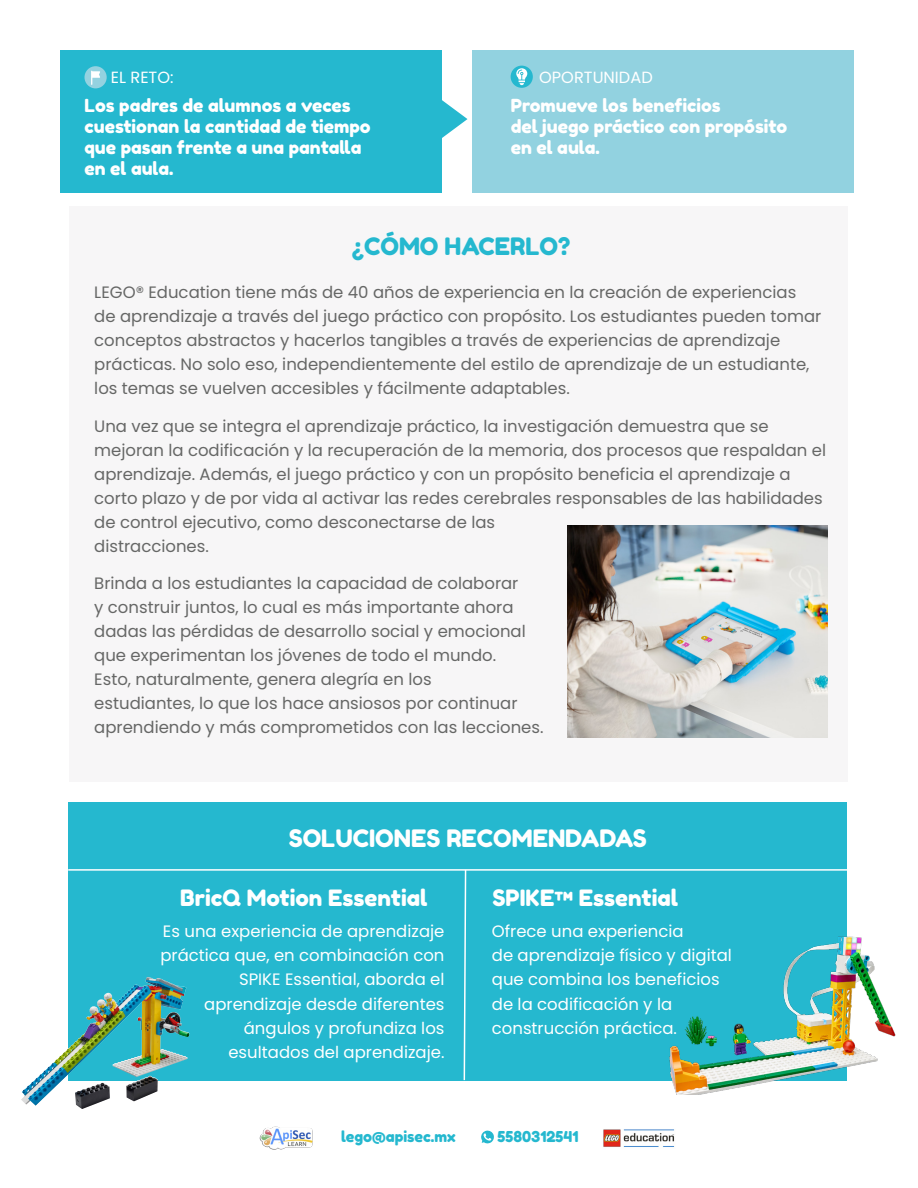
<style>
.page{position:relative;width:918px;height:1188px;background:#fff}
.page>*{position:absolute;margin:0;border:0;box-sizing:border-box;transform-origin:0 0}
.t1{font:24px "Fredoka One";color:#fff}
.t2{font:24px "Fredoka One";color:#25b8cf}
.t3{font:22.5px "Fredoka One";color:#fff}
.t4{font:18px/21px "Fredoka One";color:#fff}
.t5{font:16.5px/24px "Poppins";color:#666766}
.t6{font:16.5px/24.3px "Poppins";color:#fff}
.t7{font:16.2px "Poppins";color:#fff}
.t8{font:15px "Fredoka One";color:#25b8cf}
</style>
<div class="page">
<div style="left:61px;top:50px;width:381px;height:143px;background:#25b8cf"></div>
<div style="left:473px;top:50px;width:381px;height:143px;background:#92d2e0"></div>
<div style="left:68px;top:802px;width:398px;height:278px;background:#25b8cf"></div>
<div style="left:466px;top:802px;width:381px;height:278px;background:#25b8cf"></div>
<svg style="left:442px;top:100px;width:26px;height:38px"></svg>
<div style="left:69px;top:206px;width:779px;height:575px;background:#f7f6f7"></div>
<img style="left:568px;top:525px;width:260px;height:213px">
<svg style="left:463px;top:871px;width:4px;height:210px"></svg>
<hr style="left:68px;top:869px;width:779px;height:2px;background:#fff">
<svg style="left:481px;top:1130px;width:13px;height:14px"></svg>
<img style="left:603px;top:1129px;width:72px;height:18px">
<img style="left:259px;top:1126px;width:54px;height:24px">
<img style="left:86px;top:977px;width:69px;height:45px">
<img style="left:656px;top:936px;width:240px;height:159px">
<div style="left:511px;top:66px;width:22px;height:22px;background:#25b8cf;border-radius:50%"></div>
<svg style="left:516px;top:68px;width:11px;height:17px"></svg>
<div style="left:84px;top:66px;width:23px;height:22px;background:#94d2e0;border-radius:50%"></div>
<svg style="left:91px;top:71px;width:9px;height:14px"></svg>
<p class="t7" style="left:111px;top:68px;width:64px">EL RETO:</p>
<p class="t7" style="left:539px;top:68px;width:115px">OPORTUNIDAD</p>
<p class="t4" style="left:84px;top:95px;width:288px">Los padres de alumnos a veces cuestionan la cantidad de tiempo que pasan frente a una pantalla en el aula.</p>
<p class="t4" style="left:511px;top:95px;width:278px">Promueve los beneficios<br>del juego práctico con propósito en el aula.</p>
<h1 class="t2" style="left:352px;top:232px;width:220px">¿CÓMO HACERLO?</h1>
<p class="t5" style="left:94px;top:281px;width:729px">LEGO® Education tiene más de 40 años de experiencia en la creación de experiencias de aprendizaje a través del juego práctico con propósito. Los estudiantes pueden tomar conceptos abstractos y hacerlos tangibles a través de experiencias de aprendizaje prácticas. No solo eso, independientemente del estilo de aprendizaje de un estudiante, los temas se vuelven accesibles y fácilmente adaptables.</p>
<p class="t5" style="left:94px;top:414px;width:733px">Una vez que se integra el aprendizaje práctico, la investigación demuestra que se mejoran la codificación y la recuperación de la memoria, dos procesos que respaldan el aprendizaje. Además, el juego práctico y con un propósito beneficia el aprendizaje a corto plazo y de por vida al activar las redes cerebrales responsables de las habilidades de control ejecutivo, como desconectarse de las<br>distracciones.</p>
<p class="t5" style="left:94px;top:572px;width:451px">Brinda a los estudiantes la capacidad de colaborar<br>y construir juntos, lo cual es más importante ahora dadas las pérdidas de desarrollo social y emocional que experimentan los jóvenes de todo el mundo.<br>Esto, naturalmente, genera alegría en los<br>estudiantes, lo que los hace ansiosos por continuar aprendiendo y más comprometidos con las lecciones.</p>
<h1 class="t1" style="left:289px;top:823px;width:360px">SOLUCIONES RECOMENDADAS</h1>
<h2 class="t3" style="left:180px;top:884px;width:249px">BricQ Motion Essential</h2>
<h2 class="t3" style="left:493px;top:884px;width:187px">SPIKE™ Essential</h2>
<p class="t6" style="left:492px;top:919px;width:242px">Ofrece una experiencia<br>de aprendizaje físico y digital que combina los beneficios de la codificación y la construcción práctica.</p>
<p class="t6" style="left:160px;top:919px;width:286px;text-align:right">Es una experiencia de aprendizaje práctica que, en combinación con<br>SPIKE Essential, aborda el aprendizaje desde diferentes ángulos y profundiza los esultados del aprendizaje.</p>
<p class="t8" style="left:341px;top:1127px;width:116px">lego@apisec.mx</p>
<p class="t8" style="left:498px;top:1127px;width:83px">5580312541</p>
</div>
